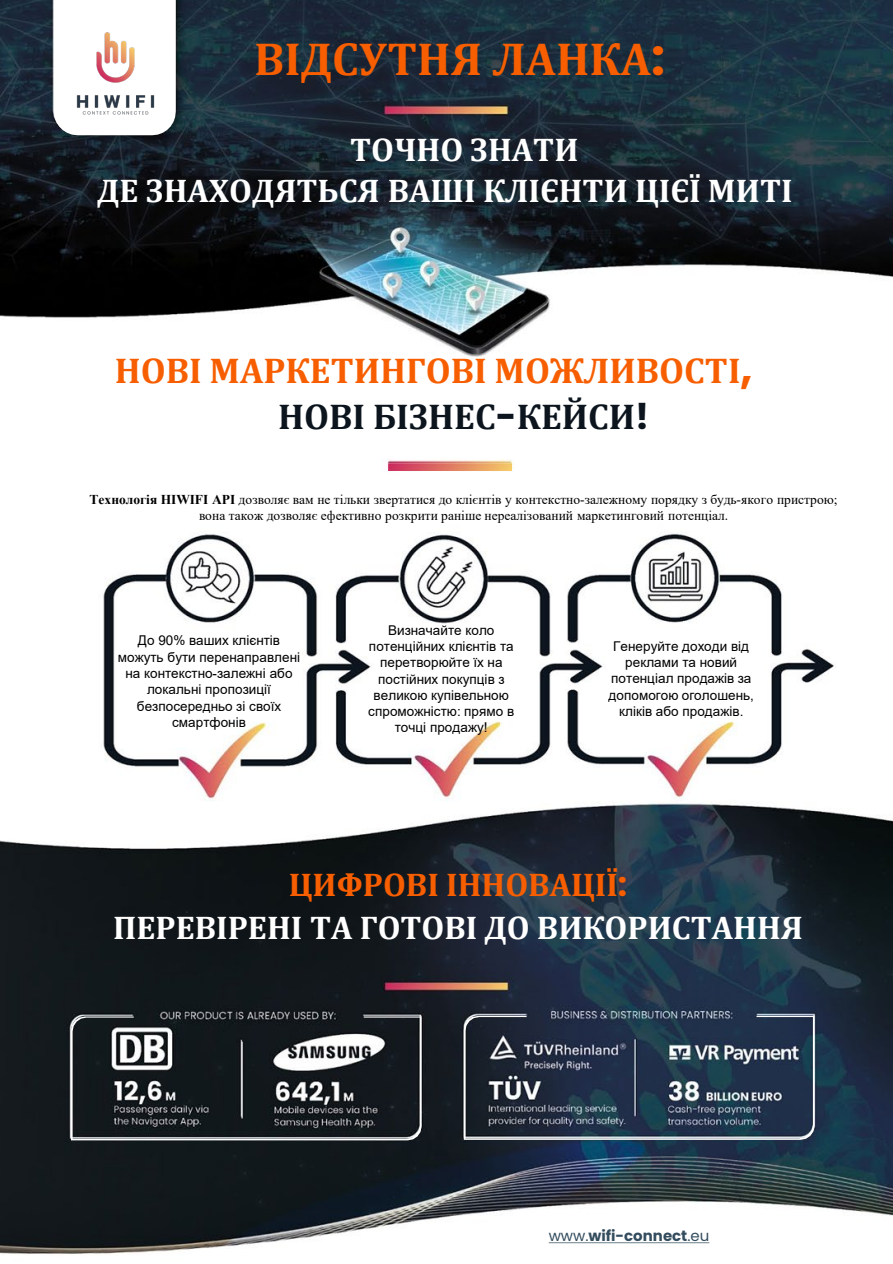
<style>
.page{position:relative;width:893px;height:1264px;background:#fff}
.page>*{position:absolute;margin:0;border:0;box-sizing:border-box;transform-origin:0 0}
.t1{font:700 46.5px "Cambria";color:#f75e00}
.t2{font:700 36px "Cambria";color:#f75e00}
.t3{font:700 36px "Cambria";color:#0c151e}
.t4{font:700 33px "Cambria";color:#fff}
.t5{font:700 33px "Cambria";color:#f75e00}
.t6{font:700 15px "Poppins";color:#334c5e}
.t7{font:13.5px/16.4px "Arial";letter-spacing:.005em;color:#000;text-align:center}
.t8{font:13.5px/15.6px "Times New Roman";color:#000;text-align:center}
.s1{font-family:"Poppins";font-size:49.5px}
.s2{font-family:"Poppins";font-size:40.5px}
.s3{font-family:"Poppins"}
.s4{font-weight:700}
.s5{font-weight:400}
</style>
<div class="page">
<img style="left:0;top:0;width:892px;height:1254px">
<svg style="left:54px;top:0;width:122px;height:135px"></svg>
<img style="left:62px;top:17px;width:106px;height:106px">
<img style="left:388px;top:463px;width:123px;height:7px">
<svg style="left:71px;top:1016px;width:350px;height:124px;background:#383d40"></svg>
<hr style="left:241px;top:1041px;width:1px;height:77px;background:#fff">
<svg style="left:464px;top:1015px;width:350px;height:124px;background:#3a485b"></svg>
<svg style="left:548px;top:1242px;width:161px;height:1px"></svg>
<p class="t1" style="left:254px;top:27px;width:412px">ВІДСУТНЯ ЛАНКА<span class="s1">:</span></p>
<p class="t4" style="left:350px;top:126px;width:230px">ТОЧНО ЗНАТИ</p>
<p class="t4" style="left:97px;top:168px;width:696px">ДЕ ЗНАХОДЯТЬСЯ ВАШІ КЛІЄНТИ ЦІЄЇ МИТІ</p>
<p class="t2" style="left:115px;top:345px;width:639px">НОВІ МАРКЕТИНГОВІ МОЖЛИВОСТІ<span class="s2">,</span></p>
<p class="t3" style="left:278px;top:391px;width:373px">НОВІ БІЗНЕС<span class="s3">-</span>КЕЙСИ<span class="s3">!</span></p>
<p class="t8" style="left:89px;top:491px;width:749px"><span class="s4">Технологія HIWIFI API</span> дозволяє вам не тільки звертатися до клієнтів у контекстно-залежному порядку з будь-якого пристрою; вона також дозволяє ефективно розкрити раніше нереалізований маркетинговий потенціал.</p>
<p class="t7" style="left:118px;top:632px;width:184px">До 90% ваших клієнтів можуть бути перенаправлені на контекстно-залежні або локальні пропозиції безпосередньо зі своїх смартфонів</p>
<p class="t7" style="left:368px;top:622px;width:147px">Визначайте коло потенційних клієнтів та перетворюйте їх на постійних покупців з великою купівельною спроможністю: прямо в точці продажу!</p>
<p class="t7" style="left:608px;top:637px;width:147px">Генеруйте доходи від реклами та новий потенціал продажів за допомогою оголошень, кліків або продажів.</p>
<p class="t5" style="left:289px;top:861px;width:340px">ЦИФРОВІ ІННОВАЦІЇ<span class="s3">:</span></p>
<p class="t4" style="left:113px;top:903px;width:691px">ПЕРЕВІРЕНІ ТА ГОТОВІ ДО ВИКОРИСТАННЯ</p>
<p class="t6" style="left:548px;top:1226px;width:162px"><span class="s5">www.</span>wifi-connect<span class="s5">.eu</span></p>
</div>
